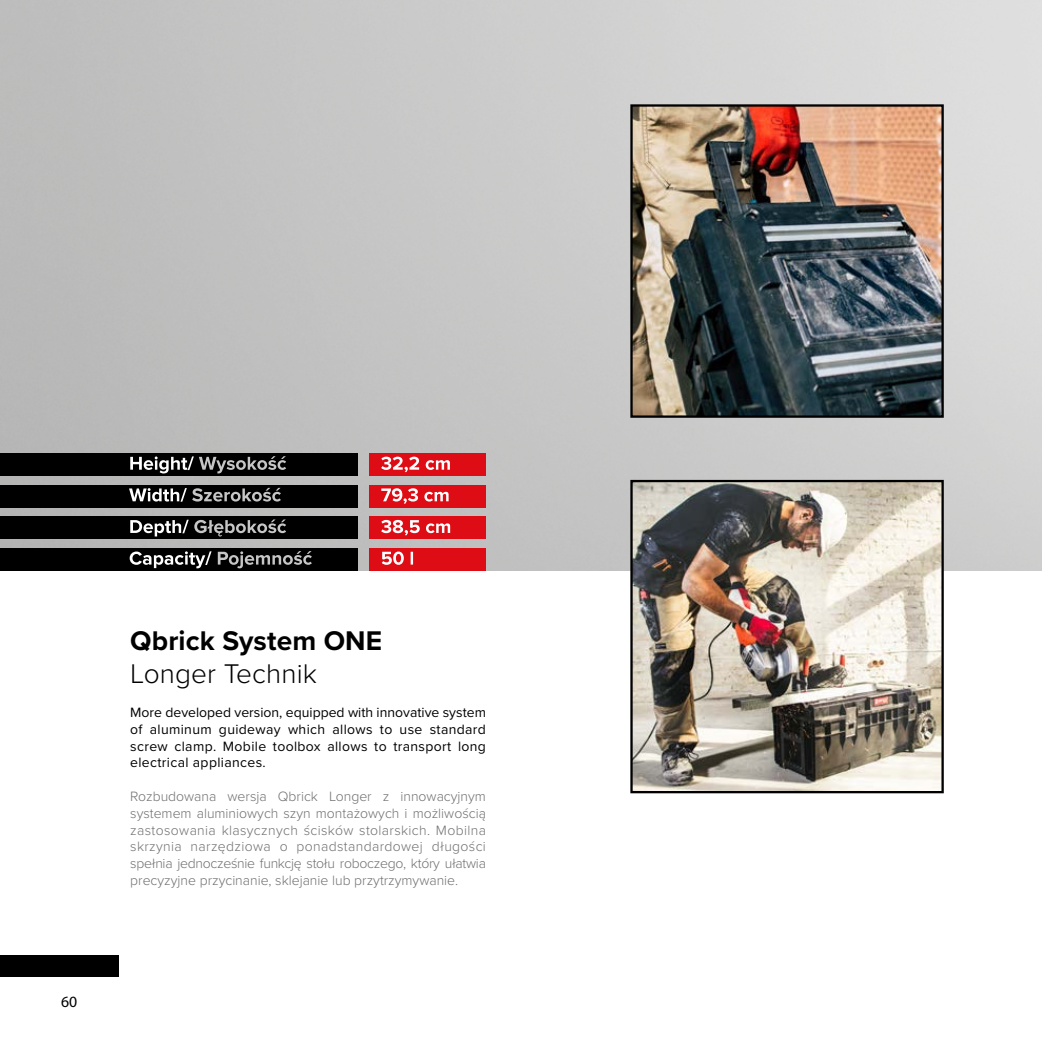
<style>
.page{position:relative;width:1042px;height:1042px;background:#fff}
.page>*{position:absolute;margin:0;border:0;box-sizing:border-box;transform-origin:0 0}
.t1{font:700 28px "Proxima Nova";letter-spacing:.005em;color:#000}
.t2{font:300 28px "Proxima Nova";letter-spacing:.005em;color:#000}
.t3{font:15.75px "Myriad Pro";color:#000}
.t4{font:300 14px/16.8px "Proxima Nova";color:#706f6f;text-align:justify}
.t5{font:14px/16.8px "Proxima Nova";letter-spacing:.025em;color:#000;text-align:justify}
</style>
<div class="page">
<img style="left:0;top:0;width:1042px;height:570px">
<img style="left:633px;top:483px;width:308px;height:307px">
<div style="left:630px;top:480px;width:314px;height:313px;border:2px solid #000"></div>
<img style="left:633px;top:107px;width:308px;height:308px">
<div style="left:630px;top:104px;width:314px;height:314px;border:2px solid #000"></div>
<div style="left:0;top:955px;width:119px;height:21px;background:#000"></div>
<div style="left:369px;top:453px;width:117px;height:23px;background:#de0c15"></div>
<div style="left:369px;top:485px;width:117px;height:22px;background:#de0c15"></div>
<div style="left:369px;top:516px;width:117px;height:23px;background:#de0c15"></div>
<div style="left:0;top:453px;width:357px;height:23px;background:#000"></div>
<div style="left:0;top:485px;width:357px;height:22px;background:#000"></div>
<div style="left:0;top:516px;width:357px;height:23px;background:#000"></div>
<div style="left:0;top:548px;width:357px;height:22px;background:#000"></div>
<div style="left:369px;top:548px;width:117px;height:22px;background:#de0c15"></div>
<svg style="left:381px;top:457px;width:69px;height:15px"></svg>
<svg style="left:382px;top:551px;width:31px;height:14px"></svg>
<svg style="left:381px;top:488px;width:67px;height:16px"></svg>
<svg style="left:381px;top:520px;width:69px;height:15px"></svg>
<svg style="left:130px;top:456px;width:156px;height:17px"></svg>
<svg style="left:129px;top:488px;width:152px;height:14px"></svg>
<svg style="left:130px;top:519px;width:156px;height:17px"></svg>
<svg style="left:218px;top:551px;width:94px;height:17px"></svg>
<svg style="left:130px;top:551px;width:82px;height:17px"></svg>
<p class="t3" style="left:61px;top:992px;width:18px">60</p>
<h1 class="t1" style="left:130px;top:619px;width:253px">Qbrick System ONE</h1>
<h1 class="t2" style="left:130px;top:653px;width:188px">Longer Technik</h1>
<p class="t5" style="left:130px;top:703px;width:357px">More developed version, equipped with innovative system of aluminum guideway which allows to use standard screw clamp. Mobile toolbox allows to transport long electrical appliances.</p>
<p class="t4" style="left:130px;top:787px;width:357px">Rozbudowana wersja Qbrick Longer z innowacyjnym systemem aluminiowych szyn montażowych i możliwością zastosowania klasycznych ścisków stolarskich. Mobilna skrzynia narzędziowa o ponadstandardowej długości spełnia jednocześnie funkcję stołu roboczego, który ułatwia precyzyjne przycinanie, sklejanie lub przytrzymywanie.</p>
</div>
